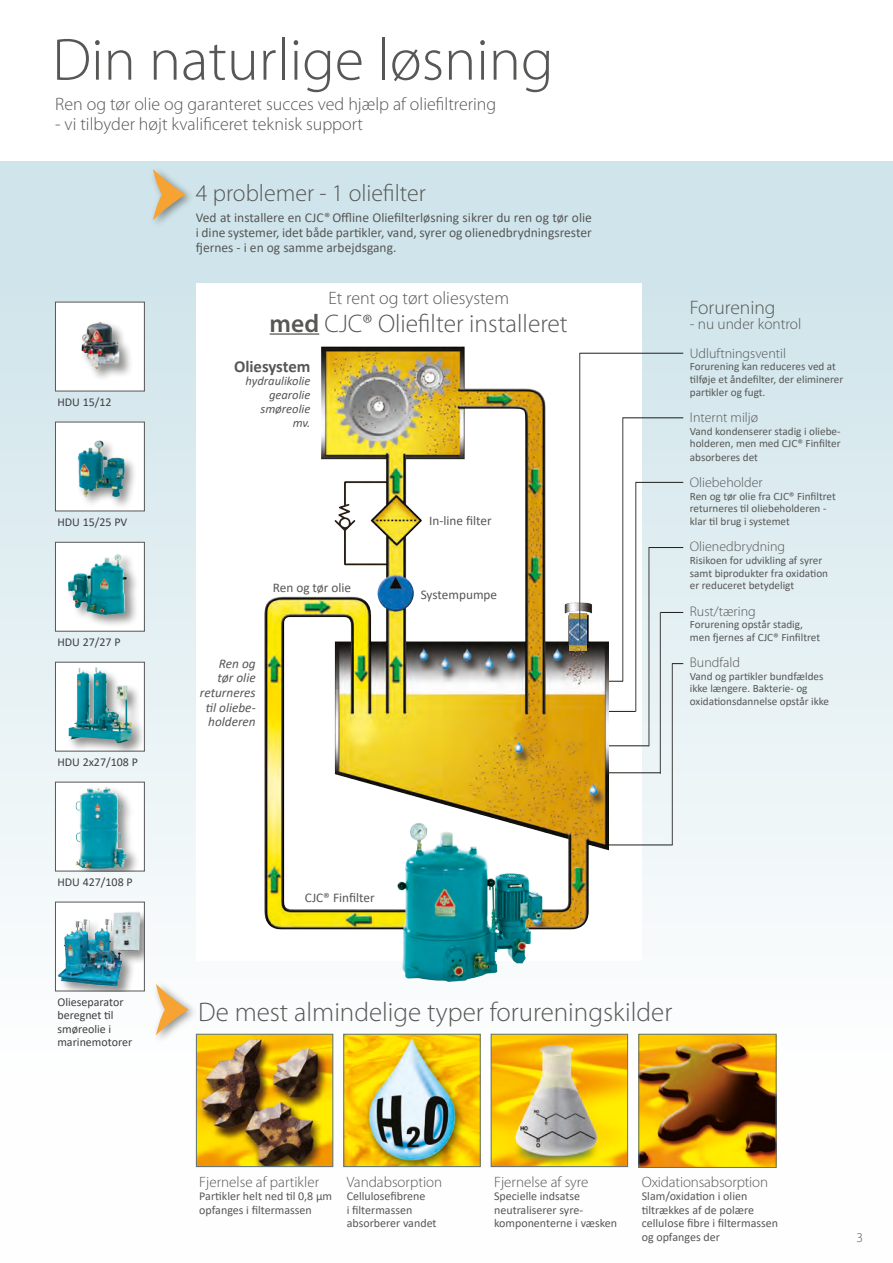
<style>
.page{position:relative;width:893px;height:1263px;background:#fff}
.page>*{position:absolute;margin:0;border:0;box-sizing:border-box;transform-origin:0 0}
.t1{font:90px "Minion Pro";color:#f6a334}
.t2{font:300 60px "Myriad Pro";color:#575756}
.t3{font:300 27px "Myriad Pro";color:#575756}
.t4{font:300 25.5px "Myriad Pro";color:#575756}
.t5{font:300 24px "Myriad Pro";color:#575756}
.t6{font:300 19.5px "Myriad Pro";color:#575756}
.t7{font:300 18px "Myriad Pro";color:#575756}
.t8{font:700 16.8px "Calibri";color:#575756}
.t9{font:300 15.3px "Myriad Pro";color:#575756}
.t10{font:300 15px "Myriad Pro";color:#575756}
.t11{font:300 13.95px "Myriad Pro";color:#575756}
.t12{font:13.5px/15px "Calibri";color:#575756;text-align:justify}
.t13{font:300 13.5px "Myriad Pro";color:#575756}
.t14{font:13.2px "Calibri";color:#575756}
.t15{font:italic 13.2px/14.7px "Calibri";color:#575756;text-align:right}
.t16{font:italic 12.6px/14px "Calibri";color:#575756;text-align:right}
.t17{font:12px/13.5px "Calibri";color:#575756}
.t18{font:12px/13.5px "Calibri";color:#3e3f41}
.t19{font:11.1px/12.6px "Calibri";color:#575756}
.s1{font-family:"Myriad Pro";font-style:italic}
.s2{font-weight:600}
</style>
<div class="page">
<div style="left:0;top:162px;width:893px;height:1101px;background:linear-gradient(to bottom,#cce2e9,#fff)"></div>
<div style="left:55px;top:302px;width:89px;height:89px;background:#fff"></div>
<div style="left:79px;top:320px;width:54px;height:64px;background:#1d1d1b;opacity:.5"></div>
<img style="left:81px;top:321px;width:38px;height:50px">
<div style="left:55px;top:302px;width:90px;height:89px;border:1px solid #575756"></div>
<div style="left:55px;top:422px;width:89px;height:89px;background:#fff"></div>
<img style="left:77px;top:440px;width:58px;height:66px">
<div style="left:55px;top:422px;width:90px;height:89px;border:1px solid #575756"></div>
<div style="left:55px;top:662px;width:89px;height:89px;background:#fff"></div>
<div style="left:66px;top:665px;width:78px;height:86px;background:#1d1d1b;opacity:.5"></div>
<img style="left:68px;top:667px;width:28px;height:60px">
<div style="left:55px;top:662px;width:90px;height:89px;border:1px solid #575756"></div>
<div style="left:55px;top:782px;width:89px;height:89px;background:#fff"></div>
<div style="left:75px;top:785px;width:65px;height:86px;background:#1d1d1b;opacity:.5"></div>
<img style="left:75px;top:785px;width:55px;height:84px">
<div style="left:55px;top:782px;width:90px;height:89px;border:1px solid #575756"></div>
<img style="left:57px;top:904px;width:86px;height:85px">
<div style="left:55px;top:902px;width:90px;height:89px;border:1px solid #575756"></div>
<svg style="left:196px;top:283px;width:446px;height:677px"></svg>
<div style="left:55px;top:542px;width:89px;height:89px;background:#fff"></div>
<div style="left:66px;top:553px;width:74px;height:75px;background:#1d1d1b;opacity:.5"></div>
<img style="left:67px;top:553px;width:62px;height:62px">
<div style="left:55px;top:542px;width:90px;height:89px;border:1px solid #575756"></div>
<img style="left:198px;top:1036px;width:133px;height:129px">
<div style="left:196px;top:1034px;width:137px;height:133px;border:1px solid #597285"></div>
<img style="left:345px;top:1036px;width:134px;height:129px">
<div style="left:343px;top:1034px;width:138px;height:133px;border:1px solid #597285"></div>
<img style="left:493px;top:1036px;width:133px;height:129px">
<div style="left:491px;top:1034px;width:137px;height:133px;border:1px solid #597285"></div>
<img style="left:640px;top:1036px;width:135px;height:130px">
<div style="left:638px;top:1034px;width:139px;height:134px;border:1px solid #597285"></div>
<hr style="left:623px;top:418px;width:1px;height:263px;background:#3d3d3c">
<hr style="left:623px;top:418px;width:60px;height:1px;background:#1d1d1b">
<hr style="left:557px;top:681px;width:66px;height:1px;background:#1d1d1b">
<hr style="left:580px;top:353px;width:103px;height:1px;background:#1d1d1b">
<hr style="left:649px;top:547px;width:1px;height:199px;background:#3d3d3c">
<hr style="left:649px;top:547px;width:34px;height:1px;background:#1d1d1b">
<hr style="left:518px;top:745px;width:131px;height:1px;background:#1d1d1b">
<hr style="left:672px;top:663px;width:1px;height:182px;background:#3d3d3c">
<hr style="left:660px;top:612px;width:1px;height:162px;background:#3d3d3c">
<svg style="left:660px;top:612px;width:23px;height:1px"></svg>
<hr style="left:597px;top:845px;width:75px;height:1px;background:#1d1d1b">
<hr style="left:557px;top:772px;width:103px;height:1px;background:#1d1d1b">
<hr style="left:635px;top:482px;width:1px;height:230px;background:#3d3d3c">
<hr style="left:636px;top:482px;width:47px;height:1px;background:#1d1d1b">
<hr style="left:447px;top:711px;width:189px;height:1px;background:#1d1d1b">
<img style="left:260px;top:322px;width:349px;height:659px">
<img style="left:570px;top:613px;width:17px;height:38px">
<hr style="left:579px;top:353px;width:1px;height:287px;background:#3d3d3c">
<hr style="left:270px;top:333px;width:49px;height:2px;background:#575756">
<div style="left:151px;top:980px;width:47px;height:65px;background:#1d1d1b;opacity:.5"></div>
<div style="left:148px;top:165px;width:47px;height:65px;background:#1d1d1b;opacity:.5"></div>
<h2 class="t2" style="left:52px;top:27px;width:503px">Din naturlige løsning</h2>
<h3 class="t7" style="left:55px;top:94px;width:443px">Ren og tør olie og garanteret succes ved hjælp af oliefiltrering</h3>
<h3 class="t7" style="left:55px;top:114px;width:309px">- vi tilbyder højt kvalificeret teknisk support</h3>
<p class="t18" style="left:57px;top:395px;width:56px">HDU 15/12</p>
<h1 class="t1" style="left:189px;top:260px;width:40px;rotate:-180deg">←</h1>
<h3 class="t5" style="left:196px;top:180px;width:231px">4 problemer - 1 oliefilter</h3>
<p class="t12" style="left:196px;top:209px;width:397px">Ved at installere en CJC<span class="s1">®</span> Offline Oliefilterløsning sikrer du ren og tør olie i dine systemer, idet både partikler, vand, syrer og olienedbrydningsrester fjernes - i en og samme arbejdsgang.</p>
<h3 class="t7" style="left:328px;top:289px;width:182px">Et rent og tørt oliesystem</h3>
<h3 class="t4" style="left:270px;top:309px;width:300px"><span class="s2">med</span> CJC® Oliefilter installeret</h3>
<h3 class="t8" style="left:234px;top:354px;width:78px">Oliesystem</h3>
<p class="t16" style="left:246px;top:374px;width:66px">hydraulikolie gearolie smøreolie mv.</p>
<p class="t18" style="left:57px;top:515px;width:71px">HDU 15/25 PV</p>
<p class="t18" style="left:57px;top:635px;width:65px">HDU 27/27 P</p>
<p class="t18" style="left:57px;top:755px;width:82px">HDU 2x27/108 P</p>
<p class="t14" style="left:273px;top:579px;width:80px">Ren og tør olie</p>
<p class="t15" style="left:200px;top:655px;width:57px">Ren og tør olie returneres til oliebe&shy;holderen</p>
<p class="t14" style="left:429px;top:512px;width:64px">In-line filter</p>
<p class="t14" style="left:421px;top:586px;width:78px">Systempumpe</p>
<h3 class="t6" style="left:690px;top:297px;width:87px">Forurening</h3>
<h3 class="t9" style="left:690px;top:316px;width:113px">- nu under kontrol</h3>
<p class="t11" style="left:690px;top:346px;width:98px">Udluftningsventil</p>
<p class="t19" style="left:690px;top:360px;width:155px">Forurening kan reduceres ved at tilføje et åndefilter, der eliminerer partikler og fugt.</p>
<p class="t11" style="left:690px;top:410px;width:70px">Internt miljø</p>
<p class="t19" style="left:690px;top:424px;width:152px;text-align:justify">Vand kondenserer stadig i oliebe&shy;holderen, men med CJC® Finfilter absorberes det</p>
<p class="t11" style="left:690px;top:475px;width:74px">Oliebeholder</p>
<p class="t19" style="left:690px;top:489px;width:147px">Ren og tør olie fra CJC® Finfiltret returneres til oliebeholderen - klar til brug i systemet</p>
<p class="t11" style="left:690px;top:539px;width:97px">Olienedbrydning</p>
<p class="t19" style="left:690px;top:554px;width:140px">Risikoen for udvikling af syrer samt biprodukter fra oxidation er reduceret betydeligt</p>
<p class="t11" style="left:690px;top:603px;width:67px">Rust/tæring</p>
<p class="t19" style="left:690px;top:618px;width:132px">Forurening opstår stadig, men fjernes af CJC® Finfiltret</p>
<p class="t11" style="left:690px;top:655px;width:52px">Bundfald</p>
<p class="t19" style="left:690px;top:670px;width:141px">Vand og partikler bundfældes ikke længere. Bakterie- og oxidationsdannelse opstår ikke</p>
<p class="t18" style="left:57px;top:875px;width:77px">HDU 427/108 P</p>
<p class="t14" style="left:305px;top:888px;width:71px">CJC® Finfilter</p>
<p class="t18" style="left:57px;top:994px;width:76px">Olieseparator beregnet til smøreolie i marinemotorer</p>
<h1 class="t1" style="left:192px;top:1075px;width:40px;rotate:-180deg">←</h1>
<h3 class="t3" style="left:198px;top:997px;width:476px">De mest almindelige typer forureningskilder</h3>
<h3 class="t10" style="left:199px;top:1173px;width:121px">Fjernelse af partikler</h3>
<p class="t17" style="left:199px;top:1189px;width:134px">Partikler helt ned til 0,8 µm opfanges i filtermassen</p>
<h3 class="t10" style="left:347px;top:1173px;width:97px">Vandabsorption</h3>
<p class="t17" style="left:347px;top:1189px;width:91px">Cellulosefibrene<br>i filtermassen absorberer vandet</p>
<h3 class="t10" style="left:494px;top:1173px;width:96px">Fjernelse af syre</h3>
<p class="t17" style="left:494px;top:1189px;width:125px">Specielle indsatse neutraliserer syre&shy;komponenterne i væsken</p>
<h3 class="t10" style="left:642px;top:1173px;width:128px">Oxidationsabsorption</h3>
<p class="t17" style="left:642px;top:1189px;width:138px">Slam/oxidation i olien tiltrækkes af de polære cellulose fibre i filtermassen og opfanges der</p>
<p class="t13" style="left:857px;top:1229px;width:8px">3</p>
</div>
